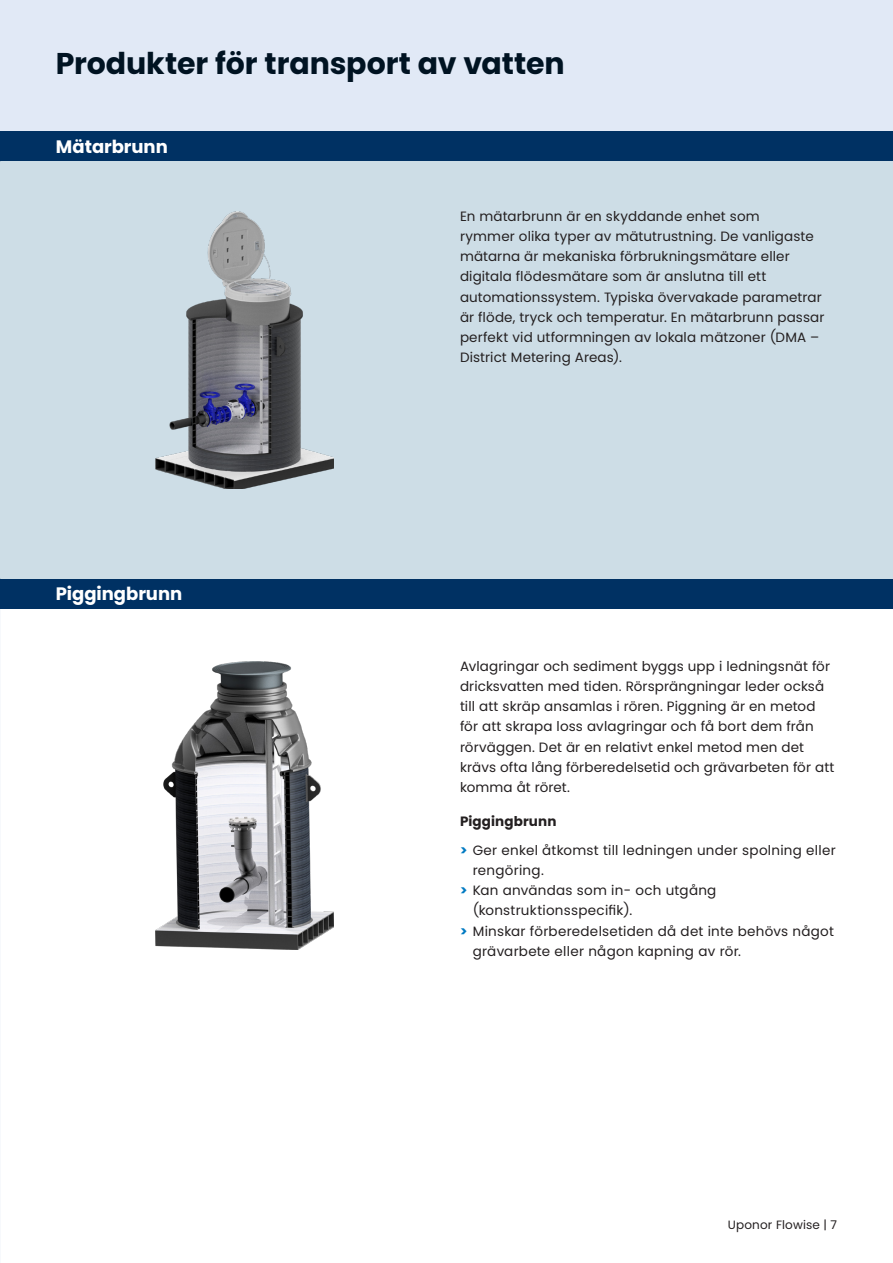
<style>
.page{position:relative;width:893px;height:1263px;background:#fff}
.page>*{position:absolute;margin:0;border:0;box-sizing:border-box;transform-origin:0 0}
.Alaotsikko_2022{font:700 30px "Poppins";letter-spacing:-.005em;color:#001322}
.Valiotsikot_palkit_2023{font:700 18px "Poppins";color:#fff}
.Leipateksti_Body_copy_SV{font:13.5px/20.2px "Poppins";letter-spacing:.01em;color:#231f20}
.Väliotsikot_musta_2022{font:700 13.5px "Poppins";letter-spacing:.01em;color:#231f20}
.t1{font:12px "Poppins";letter-spacing:.015em;color:#231f20}
.s1{font-weight:700;color:#007ac2}
</style>
<div class="page">
<div style="left:0;top:132px;width:893px;height:447px;background:#cddde6"></div>
<div style="left:0;top:0;width:893px;height:132px;background:#e1e9f6"></div>
<img style="left:155px;top:211px;width:179px;height:278px">
<img style="left:155px;top:661px;width:179px;height:288px">
<div style="left:0;top:132px;width:893px;height:29px;background:#003163"></div>
<div style="left:0;top:579px;width:893px;height:29px;background:#003163"></div>
<p class="Alaotsikko_2022" style="left:56px;top:46px;width:510px">Produkter för transport av vatten</p>
<p class="Valiotsikot_palkit_2023" style="left:56px;top:136px;width:114px">Mätarbrunn</p>
<p class="Valiotsikot_palkit_2023" style="left:56px;top:583px;width:128px">Piggingbrunn</p>
<p class="Leipateksti_Body_copy_SV" style="left:460px;top:206px;width:366px">En mätarbrunn är en skyddande enhet som<br>rymmer olika typer av mätutrustning. De vanligaste mätarna är mekaniska förbrukningsmätare eller digitala flödesmätare som är anslutna till ett automationssystem. Typiska övervakade parametrar är flöde, tryck och temperatur. En mätarbrunn passar perfekt vid utformningen av lokala mätzoner (DMA – District Metering Areas).</p>
<p class="Leipateksti_Body_copy_SV" style="left:460px;top:656px;width:376px">Avlagringar och sediment byggs upp i ledningsnät för dricksvatten med tiden. Rörsprängningar leder också till att skräp ansamlas i rören. Piggning är en metod för att skrapa loss avlagringar och få bort dem från rörväggen. Det är en relativt enkel metod men det krävs ofta lång förberedelsetid och grävarbeten för att komma åt röret.</p>
<p class="Väliotsikot_musta_2022" style="left:460px;top:813px;width:98px">Piggingbrunn</p>
<p class="Leipateksti_Body_copy_SV" style="left:473px;top:840px;width:365px;text-indent:-13px"><span class="s1">&gt;</span> Ger enkel åtkomst till ledningen under spolning eller rengöring.</p>
<p class="Leipateksti_Body_copy_SV" style="left:473px;top:880px;width:245px;text-indent:-13px"><span class="s1">&gt;</span> Kan användas som in- och utgång (konstruktionsspecifik).</p>
<p class="Leipateksti_Body_copy_SV" style="left:473px;top:921px;width:363px;text-indent:-13px"><span class="s1">&gt;</span> Minskar förberedelsetiden då det inte behövs något grävarbete eller någon kapning av rör.</p>
<p class="t1" style="left:728px;top:1218px;width:111px">Uponor Flowise | 7</p>
</div>
